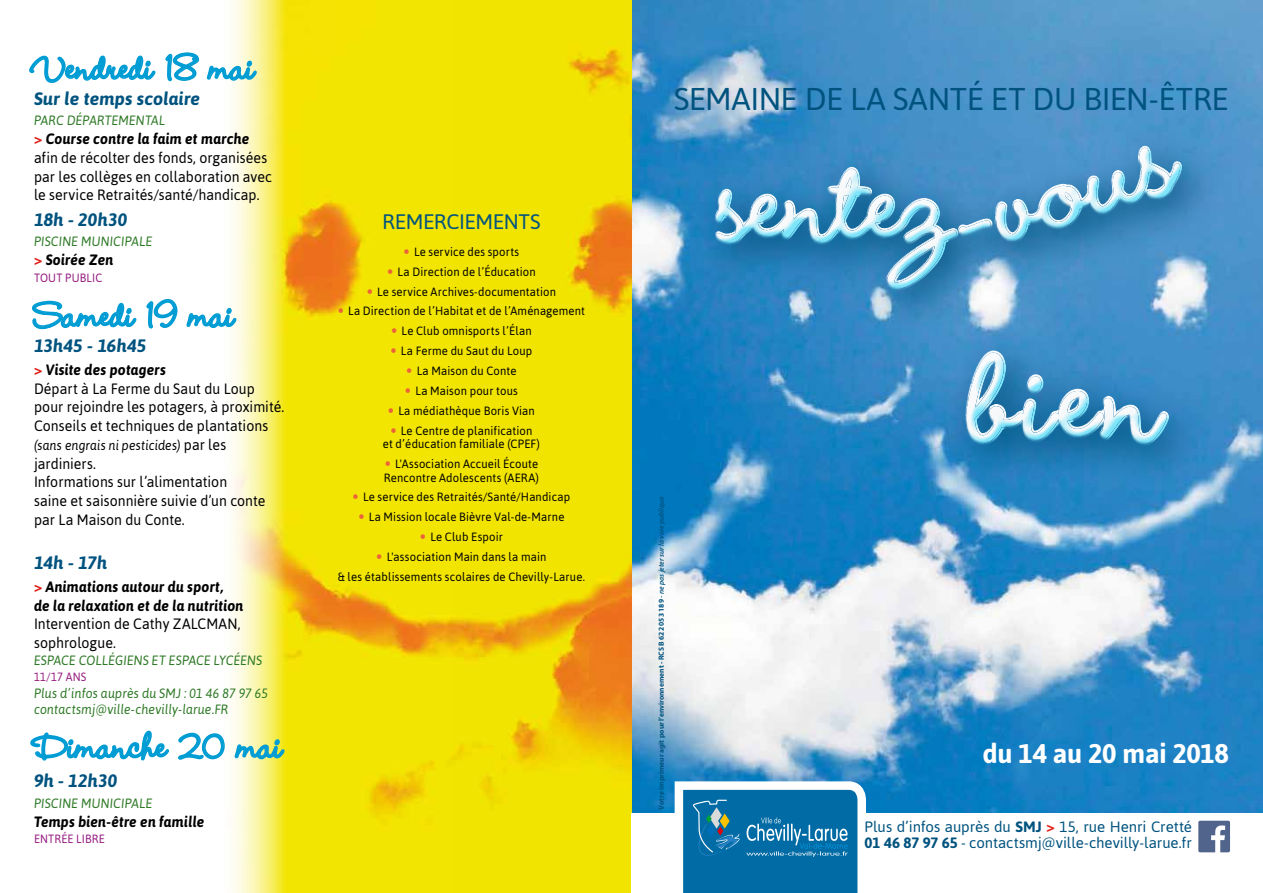
<style>
.page{position:relative;width:1263px;height:893px;background:#fff}
.page>*{position:absolute;margin:0;border:0;box-sizing:border-box;transform-origin:0 0}
.t1{font:700 45px "Wendy LP Std";letter-spacing:.005em;color:#009cd4}
.t2{font:31.5px "Asap";letter-spacing:-.015em;color:#00537f}
.t3{font:700 27px "Asap";letter-spacing:-.015em;color:#fff}
.t4{font:21px "Asap";letter-spacing:-.02em;color:#00537f}
.t5{font:italic 700 18px "Asap";letter-spacing:.005em;color:#00537f}
.t6{font:15px/18.8px "Asap";color:#000;scale:.94 1}
.t7{font:italic 700 15px/18.8px "Asap";letter-spacing:.015em;color:#000;scale:.94 1}
.t8{font:15px/16.5px "Asap";letter-spacing:-.005em;color:#00537f}
.t9{font:italic 13.5px/16.5px "Asap";letter-spacing:.01em;color:#2e7926;scale:.92 1}
.t10{font:italic 13.5px "Asap";letter-spacing:.01em;color:#000;scale:.91 1}
.t11{font:12px/20px "Asap";letter-spacing:.015em;color:#000;text-align:center;scale:.94 1}
.t12{font:12px "Asap";letter-spacing:.02em;color:#951b81;scale:.92 1}
.t13{font:700 7.5px "Myriad Pro";color:#00537f}
.s1{font-weight:700;color:#e21d17}
.s2{font-weight:700;font-style:italic}
.s3{font-style:normal;color:#e21d17}
.s4{font-style:normal;font-size:15px}
.s5{font-weight:600;font-style:italic}
.s6{font-weight:700}
</style>
<div class="page">
<img style="left:631px;top:0;width:632px;height:813px">
<img style="left:232px;top:0;width:399px;height:893px">
<svg style="left:670px;top:777px;width:200px;height:116px"></svg>
<svg style="left:1198px;top:821px;width:32px;height:31px"></svg>
<svg style="left:691px;top:146px;width:309px;height:187px;background:#4592c8"></svg>
<div style="left:703px;top:156px;width:263px;height:136px;background:#fff;opacity:.95"></div>
<div style="left:707px;top:163px;width:262px;height:139px;background:#006ba5;opacity:.5"></div>
<svg style="left:936px;top:125px;width:288px;height:161px;background:#629fcf"></svg>
<svg style="left:935px;top:124px;width:268px;height:148px;background:#5398c7"></svg>
<svg style="left:942px;top:330px;width:269px;height:159px;background:#3589c4"></svg>
<div style="left:953px;top:340px;width:224px;height:102px;background:#fff;opacity:.95"></div>
<div style="left:960px;top:350px;width:220px;height:106px;background:#006ba5;opacity:.5"></div>
<svg style="left:29px;top:55px;width:127px;height:28px"></svg>
<svg style="left:165px;top:52px;width:35px;height:30px"></svg>
<svg style="left:206px;top:60px;width:52px;height:21px"></svg>
<svg style="left:32px;top:300px;width:105px;height:30px"></svg>
<svg style="left:146px;top:298px;width:32px;height:31px"></svg>
<svg style="left:186px;top:307px;width:51px;height:22px"></svg>
<svg style="left:30px;top:730px;width:140px;height:31px"></svg>
<svg style="left:178px;top:732px;width:47px;height:28px"></svg>
<svg style="left:234px;top:738px;width:51px;height:22px"></svg>
<svg style="left:404px;top:249px;width:5px;height:5px"></svg>
<svg style="left:388px;top:269px;width:4px;height:5px"></svg>
<svg style="left:368px;top:289px;width:4px;height:4px"></svg>
<svg style="left:339px;top:309px;width:4px;height:4px"></svg>
<svg style="left:392px;top:328px;width:4px;height:5px"></svg>
<svg style="left:391px;top:348px;width:5px;height:5px"></svg>
<svg style="left:407px;top:368px;width:4px;height:5px"></svg>
<svg style="left:406px;top:388px;width:4px;height:5px"></svg>
<svg style="left:389px;top:408px;width:4px;height:5px"></svg>
<svg style="left:391px;top:428px;width:5px;height:5px"></svg>
<svg style="left:386px;top:461px;width:4px;height:5px"></svg>
<svg style="left:354px;top:495px;width:4px;height:4px"></svg>
<svg style="left:359px;top:515px;width:5px;height:4px"></svg>
<svg style="left:421px;top:534px;width:4px;height:5px"></svg>
<svg style="left:377px;top:554px;width:5px;height:5px"></svg>
<h1 class="t1" style="left:34px;top:40px;width:222px">Vendredi 18 mai</h1>
<h3 class="t5" style="left:34px;top:88px;width:168px">Sur le temps scolaire</h3>
<p class="t9" style="left:34px;top:112px;width:144px">PARC DÉPARTEMENTAL</p>
<p class="t6" style="left:34px;top:129px;width:255px"><span class="s1">&gt;</span> <span class="s2">Course contre la faim et marche </span>afin de récolter des fonds, organisées par les collèges en collaboration avec le service Retraités/santé/handicap.</p>
<h3 class="t5" style="left:34px;top:209px;width:95px">18h - 20h30</h3>
<p class="t9" style="left:34px;top:233px;width:130px">PISCINE MUNICIPALE</p>
<p class="t7" style="left:34px;top:250px;width:86px"><span class="s3">&gt;</span> Soirée Zen</p>
<p class="t12" style="left:34px;top:270px;width:76px">TOUT PUBLIC</p>
<h1 class="t1" style="left:34px;top:288px;width:202px">Samedi 19 mai</h1>
<h3 class="t5" style="left:34px;top:335px;width:114px">13h45 - 16h45</h3>
<p class="t6" style="left:34px;top:360px;width:268px"><span class="s1">&gt;</span> <span class="s2">Visite des potagers<br></span>Départ à La Ferme du Saut du Loup pour rejoindre les potagers, à proximité.<br>Conseils et techniques de plantations</p>
<p class="t10" style="left:34px;top:437px;width:213px">(sans engrais ni pesticides) <span class="s4">par les</span></p>
<p class="t6" style="left:34px;top:454px;width:248px">jardiniers.<br>Informations sur l’alimentation<br>saine et saisonnière suivie d’un conte par La Maison du Conte.</p>
<h3 class="t5" style="left:34px;top:552px;width:75px">14h - 17h</h3>
<p class="t7" style="left:34px;top:577px;width:224px"><span class="s3">&gt;</span> Animations autour du sport,<br>de la relaxation et de la nutrition</p>
<p class="t6" style="left:34px;top:615px;width:221px">Intervention de Cathy ZALCMAN, sophrologue.</p>
<p class="t9" style="left:34px;top:652px;width:250px">ESPACE COLLÉGIENS ET ESPACE LYCÉENS</p>
<p class="t12" style="left:34px;top:670px;width:59px">11/17 ANS</p>
<p class="t9" style="left:34px;top:685px;width:256px">Plus d’infos auprès du SMJ : 01 46 87 97 65 contactsmj@ville-chevilly-larue.FR</p>
<h1 class="t1" style="left:34px;top:719px;width:250px">Dimanche 20 mai</h1>
<h3 class="t5" style="left:34px;top:771px;width:85px">9h - 12h30</h3>
<p class="t9" style="left:34px;top:795px;width:130px">PISCINE MUNICIPALE</p>
<p class="t7" style="left:34px;top:812px;width:183px">Temps bien-être en famille</p>
<p class="t12" style="left:34px;top:832px;width:78px">ENTRÉE LIBRE</p>
<h3 class="t4" style="left:382px;top:210px;width:160px">REMERCIEMENTS</h3>
<p class="t11" style="left:348px;top:241px;width:254px">Le service des sports<br>La Direction de l’Éducation<br>Le service Archives-documentation<br>La Direction de l’Habitat et de l’Aménagement<br>Le Club omnisports l’Élan<br>La Ferme du Saut du Loup<br>La Maison du Conte<br>La Maison pour tous<br>La médiathèque Boris Vian<br>Le Centre de planification</p>
<p class="t11" style="left:383px;top:434px;width:169px;text-align:right">et d’éducation familiale (CPEF)<br>L'Association Accueil Écoute</p>
<p class="t11" style="left:384px;top:467px;width:166px">Rencontre Adolescents (AERA)</p>
<p class="t11" style="left:363px;top:487px;width:222px">Le service des Retraités/Santé/Handicap</p>
<p class="t11" style="left:369px;top:507px;width:210px">La Mission locale Bièvre Val-de-Marne</p>
<p class="t11" style="left:430px;top:527px;width:79px">Le Club Espoir</p>
<p class="t11" style="left:387px;top:547px;width:171px">L'association Main dans la main</p>
<p class="t11" style="left:338px;top:567px;width:264px">&amp; les établissements scolaires de Chevilly-Larue.</p>
<h2 class="t2" style="left:674px;top:80px;width:556px">SEMAINE DE LA SANTÉ ET DU BIEN-ÊTRE</h2>
<p class="t13" style="left:656px;top:810px;width:315px;rotate:-90deg">Votre imprimeur agit pour l’environnement - RCS B 622 053 189 <span class="s5">- ne pas jeter sur la voie publique</span></p>
<h3 class="t3" style="left:983px;top:738px;width:248px">du 14 au 20 mai 2018</h3>
<p class="t8" style="left:864px;top:818px;width:329px">Plus d’infos auprès du <span class="s6">SMJ</span> <span class="s1">&gt;</span> 15, rue Henri Cretté<br><span class="s6">01 46 87 97 65</span> - contactsmj@ville-chevilly-larue.fr</p>
</div>
